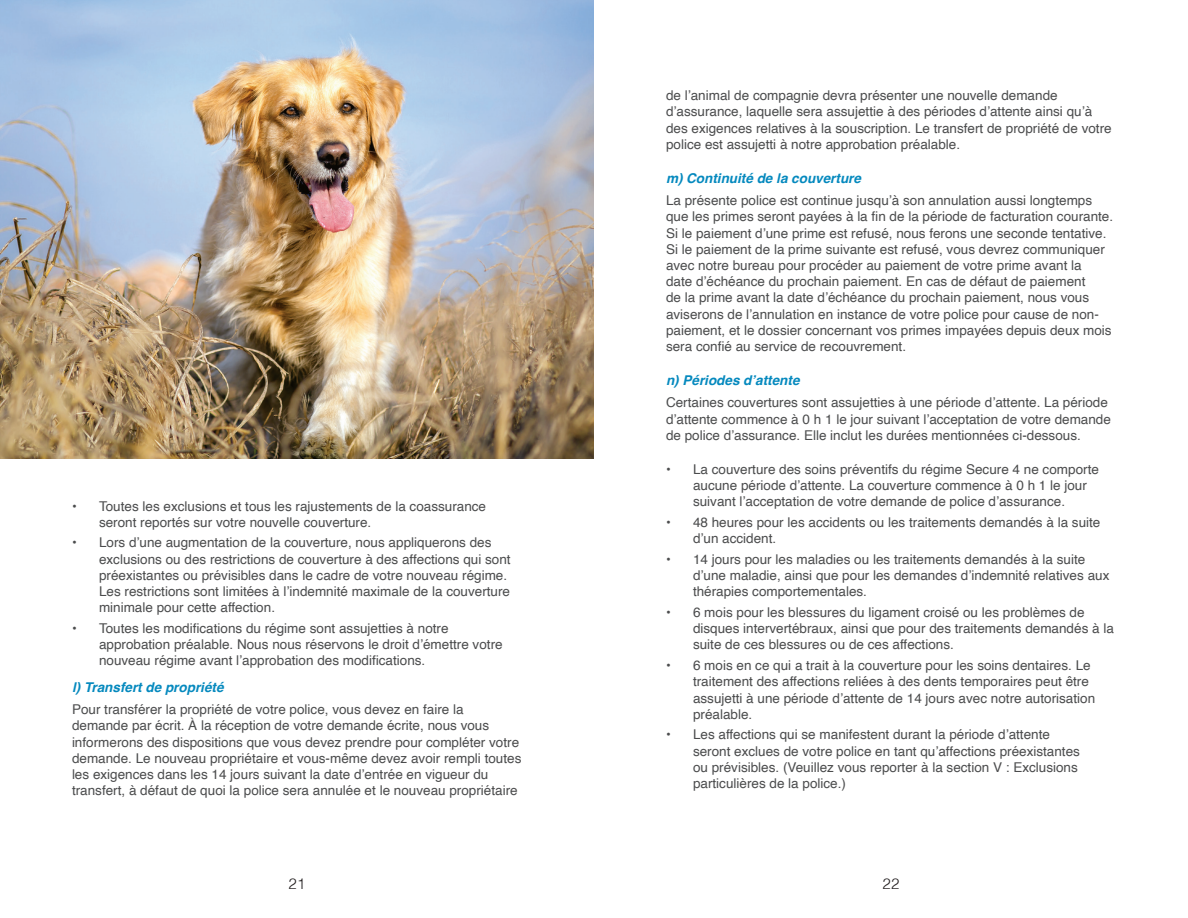
<style>
.page{position:relative;width:1188px;height:918px;background:#fff}
.page>*{position:absolute;margin:0;border:0;box-sizing:border-box;transform-origin:0 0}
.t1{font:300 15px "Helvetica";color:#231f20}
.Body{font:13.5px/16.2px "Helvetica";color:#4b4c4d}
.a__Section{font:italic 700 13.5px "Helvetica";color:#0589be}
</style>
<div class="page">
<img style="left:0;top:0;width:594px;height:459px">
<p class="Body" style="left:99px;top:498px;width:389px;text-indent:-27px">• Toutes les exclusions et tous les rajustements de la coassurance seront reportés sur votre nouvelle couverture.</p>
<p class="Body" style="left:99px;top:535px;width:413px;text-indent:-27px">• Lors d’une augmentation de la couverture, nous appliquerons des exclusions ou des restrictions de couverture à des affections qui sont préexistantes ou prévisibles dans le cadre de votre nouveau régime.<br>Les restrictions sont limitées à l’indemnité maximale de la couverture minimale pour cette affection.</p>
<p class="Body" style="left:99px;top:620px;width:405px;text-indent:-27px">• Toutes les modifications du régime sont assujetties à notre approbation préalable. Nous nous réservons le droit d’émettre votre nouveau régime avant l’approbation des modifications.</p>
<p class="a__Section" style="left:72px;top:679px;width:153px">l) Transfert de propriété</p>
<p class="Body" style="left:72px;top:702px;width:451px">Pour transférer la propriété de votre police, vous devez en faire la demande par écrit. À la réception de votre demande écrite, nous vous informerons des dispositions que vous devez prendre pour compléter votre demande. Le nouveau propriétaire et vous-même devez avoir rempli toutes les exigences dans les 14 jours suivant la date d’entrée en vigueur du transfert, à défaut de quoi la police sera annulée et le nouveau propriétaire</p>
<p class="Body" style="left:666px;top:88px;width:447px">de l’animal de compagnie devra présenter une nouvelle demande d’assurance, laquelle sera assujettie à des périodes d’attente ainsi qu’à des exigences relatives à la souscription. Le transfert de propriété de votre police est assujetti à notre approbation préalable.</p>
<p class="a__Section" style="left:666px;top:170px;width:197px">m) Continuité de la couverture</p>
<p class="Body" style="left:666px;top:193px;width:449px">La présente police est continue jusqu’à son annulation aussi longtemps que les primes seront payées à la fin de la période de facturation courante.<br>Si le paiement d’une prime est refusé, nous ferons une seconde tentative.<br>Si le paiement de la prime suivante est refusé, vous devrez communiquer avec notre bureau pour procéder au paiement de votre prime avant la<br>date d’échéance du prochain paiement. En cas de défaut de paiement<br>de la prime avant la date d’échéance du prochain paiement, nous vous aviserons de l’annulation en instance de votre police pour cause de non&shy;paiement, et le dossier concernant vos primes impayées depuis deux mois sera confié au service de recouvrement.</p>
<p class="a__Section" style="left:666px;top:372px;width:135px">n) Périodes d’attente</p>
<p class="Body" style="left:666px;top:395px;width:446px">Certaines couvertures sont assujetties à une période d’attente. La période d’attente commence à 0 h 1 le jour suivant l’acceptation de votre demande de police d’assurance. Elle inclut les durées mentionnées ci-dessous.</p>
<p class="Body" style="left:693px;top:461px;width:407px;text-indent:-27px">• La couverture des soins préventifs du régime Secure 4 ne comporte aucune période d’attente. La couverture commence à 0 h 1 le jour suivant l’acceptation de votre demande de police d’assurance.</p>
<p class="Body" style="left:693px;top:515px;width:409px;text-indent:-27px">• 48 heures pour les accidents ou les traitements demandés à la suite d’un accident.</p>
<p class="Body" style="left:693px;top:551px;width:418px;text-indent:-27px">• 14 jours pour les maladies ou les traitements demandés à la suite d’une maladie, ainsi que pour les demandes d’indemnité relatives aux thérapies comportementales.</p>
<p class="Body" style="left:693px;top:605px;width:422px;text-indent:-27px">• 6 mois pour les blessures du ligament croisé ou les problèmes de disques intervertébraux, ainsi que pour des traitements demandés à la suite de ces blessures ou de ces affections.</p>
<p class="Body" style="left:693px;top:658px;width:404px;text-indent:-27px">• 6 mois en ce qui a trait à la couverture pour les soins dentaires. Le traitement des affections reliées à des dents temporaires peut être assujetti à une période d’attente de 14 jours avec notre autorisation préalable.</p>
<p class="Body" style="left:693px;top:727px;width:388px;text-indent:-27px">• Les affections qui se manifestent durant la période d’attente seront exclues de votre police en tant qu’affections préexistantes ou prévisibles. (Veuillez vous reporter à la section V : Exclusions particulières de la police.)</p>
<p class="t1" style="left:289px;top:871px;width:18px">21</p>
<p class="t1" style="left:883px;top:871px;width:18px">22</p>
</div>
